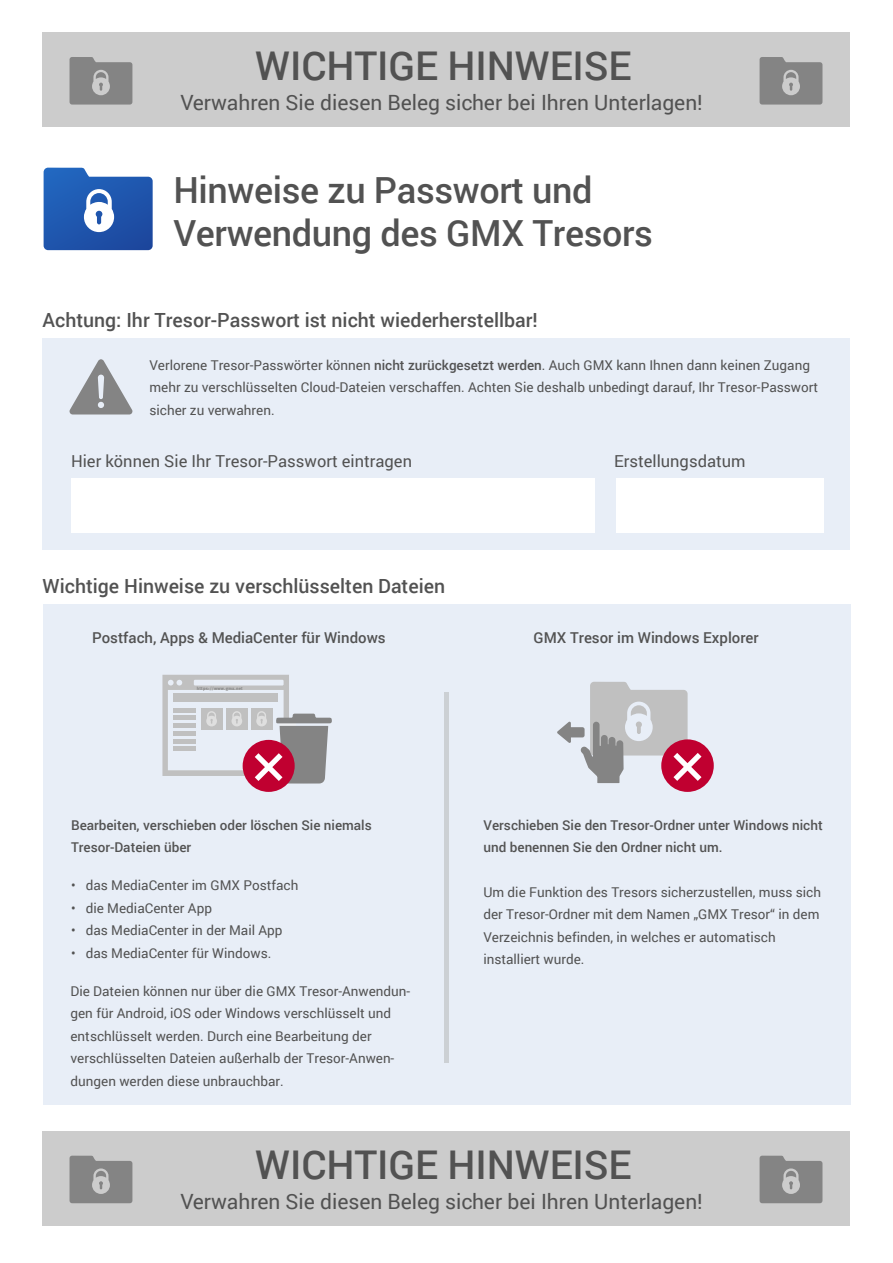
<style>
.page{position:relative;width:893px;height:1263px;background:#fff}
.page>*{position:absolute;margin:0;border:0;box-sizing:border-box;transform-origin:0 0}
.t1{font:500 39.6px "Roboto";letter-spacing:-.005em;color:#525252}
.t2{font:500 36px/43.2px "Roboto";letter-spacing:-.01em;color:#525252}
.t3{font:21px "Roboto";color:#525252}
.t4{font:500 19.5px "Roboto";color:#525252}
.t5{font:16.5px "Roboto";color:#525252}
.t6{font:500 15px "Roboto";color:#525252}
.t7{font:13.5px/22.5px "Roboto";color:#525252}
.t8{font:500 13.5px/22.5px "Roboto";color:#525252}
.t9{font:700 4.5px "Meta";letter-spacing:.05em;color:#848484}
.s1{font-weight:500}
</style>
<div class="page">
<div style="left:43px;top:1131px;width:807px;height:94px;background:#ccc"></div>
<svg style="left:70px;top:1156px;width:62px;height:47px"></svg>
<svg style="left:760px;top:1156px;width:62px;height:47px"></svg>
<div style="left:43px;top:33px;width:807px;height:94px;background:#ccc"></div>
<svg style="left:70px;top:57px;width:62px;height:48px"></svg>
<svg style="left:760px;top:57px;width:62px;height:48px"></svg>
<div style="left:43px;top:604px;width:808px;height:500px;background:#e8eef7"></div>
<div style="left:43px;top:339px;width:807px;height:210px;background:#e8eef7"></div>
<hr style="left:445px;top:692px;width:4px;height:370px;background:#ccd0d4">
<div style="left:71px;top:478px;width:524px;height:55px;background:#fff"></div>
<div style="left:616px;top:478px;width:207px;height:55px;background:#fff"></div>
<svg style="left:70px;top:359px;width:62px;height:55px"></svg>
<div style="left:243px;top:740px;width:52px;height:52px;background:#c00030;border-radius:50%"></div>
<svg style="left:162px;top:675px;width:170px;height:108px"></svg>
<div style="left:661px;top:739px;width:53px;height:53px;background:#c00030;border-radius:50%"></div>
<svg style="left:557px;top:682px;width:144px;height:101px"></svg>
<svg style="left:44px;top:168px;width:109px;height:82px"></svg>
<h1 class="t1" style="left:255px;top:38px;width:378px">WICHTIGE HINWEISE</h1>
<h3 class="t3" style="left:180px;top:88px;width:524px">Verwahren Sie diesen Beleg sicher bei Ihren Unterlagen!</h3>
<h2 class="t2" style="left:173px;top:167px;width:481px">Hinweise zu Passwort und<br>Verwendung des GMX Tresors</h2>
<h3 class="t4" style="left:43px;top:306px;width:497px">Achtung: Ihr Tresor-Passwort ist nicht wiederherstellbar!</h3>
<p class="t7" style="left:149px;top:353px;width:670px">Verlorene Tresor-Passwörter können <span class="s1">nicht zurückgesetzt werden</span>. Auch GMX kann Ihnen dann keinen Zugang mehr zu verschlüsselten Cloud-Dateien verschaffen. Achten Sie deshalb unbedingt darauf, Ihr Tresor-Passwort sicher zu verwahren.</p>
<p class="t5" style="left:71px;top:449px;width:342px">Hier können Sie Ihr Tresor-Passwort eintragen</p>
<h3 class="t4" style="left:43px;top:572px;width:404px">Wichtige Hinweise zu verschlüsselten Dateien</h3>
<p class="t5" style="left:614px;top:449px;width:133px">Erstellungsdatum</p>
<p class="t6" style="left:92px;top:627px;width:295px">Postfach, Apps &amp; MediaCenter für Windows</p>
<p class="t6" style="left:534px;top:627px;width:227px">GMX Tresor im Windows Explorer</p>
<p class="t9" style="left:197px;top:686px;width:48px">https://www.gmx.net</p>
<p class="t8" style="left:71px;top:813px;width:302px">Bearbeiten, verschieben oder löschen Sie niemals<br>Tresor-Dateien über</p>
<p class="t8" style="left:484px;top:813px;width:341px">Verschieben Sie den Tresor-Ordner unter Windows nicht und benennen Sie den Ordner nicht um.</p>
<p class="t7" style="left:71px;top:874px;width:229px">• das MediaCenter im GMX Postfach</p>
<p class="t7" style="left:71px;top:896px;width:142px">• die MediaCenter App</p>
<p class="t7" style="left:71px;top:919px;width:213px">• das MediaCenter in der Mail App</p>
<p class="t7" style="left:71px;top:941px;width:202px">• das MediaCenter für Windows.</p>
<p class="t7" style="left:483px;top:880px;width:339px">Um die Funktion des Tresors sicherzustellen, muss sich der Tresor-Ordner mit dem Namen „GMX Tresor“ in dem Verzeichnis befinden, in welches er automatisch installiert wurde.</p>
<p class="t7" style="left:71px;top:979px;width:341px">Die Dateien können nur über die GMX Tresor-Anwendun&shy;gen für Android, iOS oder Windows verschlüsselt und entschlüsselt werden. Durch eine Bearbeitung der verschlüsselten Dateien außerhalb der Tresor-Anwen&shy;dungen werden diese unbrauchbar.</p>
<h1 class="t1" style="left:255px;top:1137px;width:378px">WICHTIGE HINWEISE</h1>
<h3 class="t3" style="left:180px;top:1187px;width:524px">Verwahren Sie diesen Beleg sicher bei Ihren Unterlagen!</h3>
</div>
